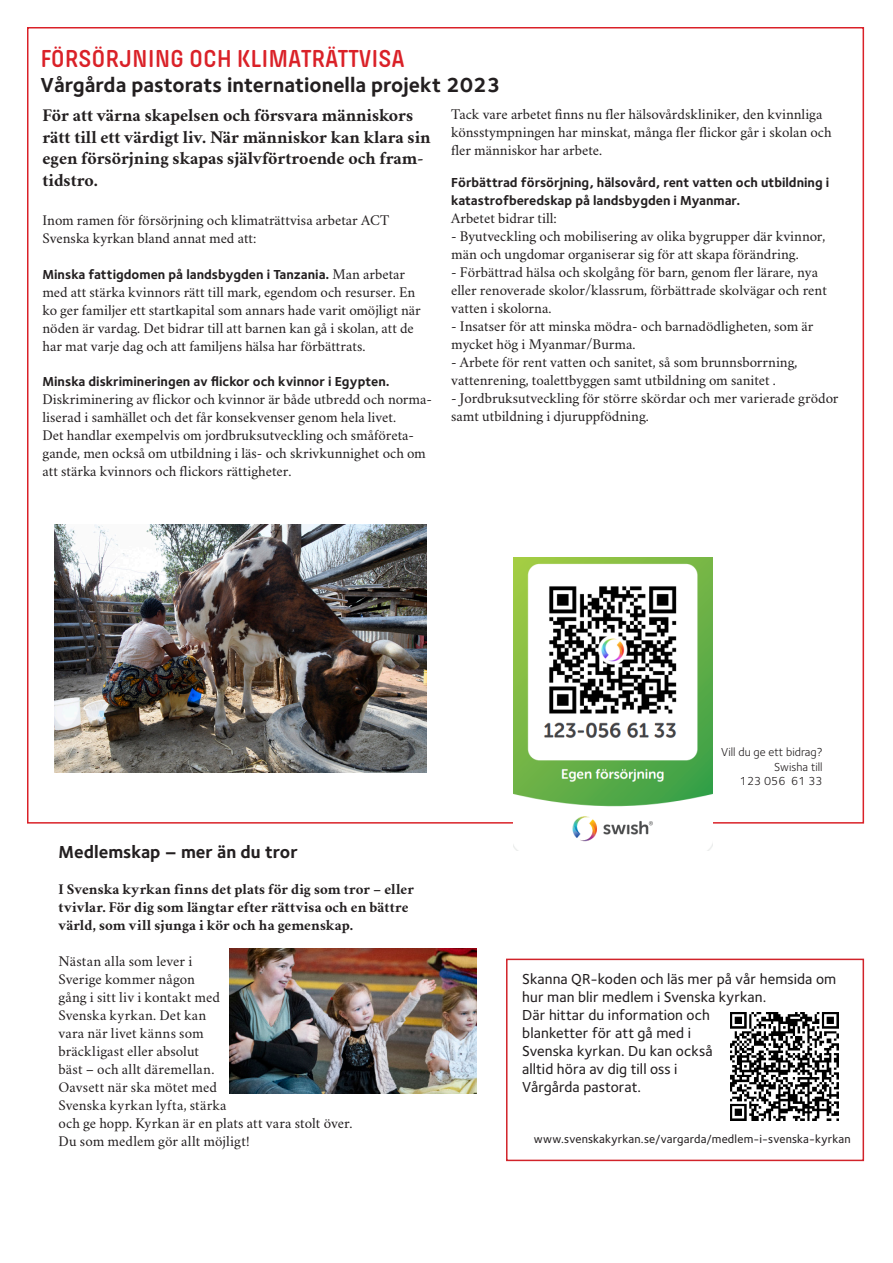
<style>
.page{position:relative;width:893px;height:1263px;background:#fff}
.page>*{position:absolute;margin:0;border:0;box-sizing:border-box;transform-origin:0 0}
.t1{font:600 25.5px "Pilcrow Soft";color:#da2128}
.t2{font:700 21px "Foundry Sterling";color:#231f20}
.t3{font:700 18px/21.6px "Crimson Svk 2.0";color:#231f20}
.t4{font:700 18px "Foundry Sterling";color:#231f20}
.t5{font:15px/18px "Crimson Svk 2.0";color:#231f20}
.t6{font:500 15px/18px "Foundry Sterling";letter-spacing:.005em;color:#231f20}
.t7{font:700 15px/18px "Crimson Svk 2.0";letter-spacing:.005em;color:#231f20}
.t8{font:700 13.5px/18px "Foundry Sterling";color:#231f20}
.t9{font:500 12px "Foundry Sterling";letter-spacing:.015em;color:#231f20}
.t10{font:12px/14.4px "Foundry Sterling";color:#231f20;text-align:right}
.s1{font-family:"Crimson Svk 2.0";font-weight:400;font-size:15px}
</style>
<div class="page">
<div style="left:506px;top:959px;width:358px;height:202px;border:2px solid #d1232a"></div>
<img style="left:731px;top:1013px;width:108px;height:108px">
<img style="left:230px;top:948px;width:246px;height:146px">
<img style="left:54px;top:524px;width:373px;height:248px">
<img style="left:513px;top:557px;width:200px;height:293px">
<p class="t1" style="left:40px;top:46px;width:366px">FÖRSÖRJNING OCH KLIMATRÄTTVISA</p>
<p class="t2" style="left:40px;top:72px;width:461px">Vårgårda pastorats internationella projekt 2023</p>
<p class="t3" style="left:43px;top:104px;width:390px">För att värna skapelsen och försvara människors rätt till ett värdigt liv. När människor kan klara sin egen försörjning skapas självförtroende och fram&shy;tidstro.</p>
<p class="t5" style="left:43px;top:211px;width:348px">Inom ramen för försörjning och klimaträttvisa arbetar ACT<br>Svenska kyrkan bland annat med att:</p>
<p class="t8" style="left:43px;top:266px;width:364px">Minska fattigdomen på landsbygden i Tanzania. <span class="s1">Man arbetar</span></p>
<p class="t5" style="left:43px;top:283px;width:380px">med att stärka kvinnors rätt till mark, egendom och resurser. En ko ger familjer ett startkapital som annars hade varit omöjligt när nöden är vardag. Det bidrar till att barnen kan gå i skolan, att de har mat varje dag och att familjens hälsa har förbättrats.</p>
<p class="t8" style="left:43px;top:372px;width:349px">Minska diskrimineringen av flickor och kvinnor i Egypten.</p>
<p class="t5" style="left:43px;top:389px;width:391px">Diskriminering av flickor och kvinnor är både utbredd och norma&shy;liserad i samhället och det får konsekvenser genom hela livet.<br>Det handlar exempelvis om jordbruksutveckling och småföreta&shy;gande, men också om utbildning i läs- och skrivkunnighet och om att stärka kvinnors och flickors rättigheter.</p>
<p class="t5" style="left:451px;top:104px;width:382px">Tack vare arbetet finns nu fler hälsovårdskliniker, den kvinnliga könsstympningen har minskat, många fler flickor går i skolan och fler människor har arbete.</p>
<p class="t8" style="left:451px;top:174px;width:380px">Förbättrad försörjning, hälsovård, rent vatten och utbildning i katastrofberedskap på landsbygden i Myanmar.</p>
<p class="t5" style="left:451px;top:209px;width:107px">Arbetet bidrar till:</p>
<p class="t5" style="left:451px;top:227px;width:376px">- Byutveckling och mobilisering av olika bygrupper där kvinnor, män och ungdomar organiserar sig för att skapa förändring.</p>
<p class="t5" style="left:451px;top:263px;width:377px">- Förbättrad hälsa och skolgång för barn, genom fler lärare, nya eller renoverade skolor/klassrum, förbättrade skolvägar och rent vatten i skolorna.</p>
<p class="t5" style="left:451px;top:317px;width:364px">- Insatser för att minska mödra- och barnadödligheten, som är mycket hög i Myanmar/Burma.</p>
<p class="t5" style="left:451px;top:353px;width:348px">- Arbete för rent vatten och sanitet, så som brunnsborrning, vattenrening, toalettbyggen samt utbildning om sanitet .</p>
<p class="t5" style="left:451px;top:389px;width:389px">- Jordbruksutveckling för större skördar och mer varierade grödor samt utbildning i djuruppfödning.</p>
<p class="t4" style="left:58px;top:841px;width:241px">Medlemskap – mer än du tror</p>
<p class="t7" style="left:58px;top:880px;width:357px">I Svenska kyrkan finns det plats för dig som tror – eller tvivlar. För dig som längtar efter rättvisa och en bättre värld, som vill sjunga i kör och ha gemenskap.</p>
<p class="t5" style="left:58px;top:951px;width:295px">Nästan alla som lever i<br>Sverige kommer någon<br>gång i sitt liv i kontakt med<br>Svenska kyrkan. Det kan<br>vara när livet känns som<br>bräckligast eller absolut<br>bäst – och allt däremellan.<br>Oavsett när ska mötet med<br>Svenska kyrkan lyfta, stärka<br>och ge hopp. Kyrkan är en plats att vara stolt över.<br>Du som medlem gör allt möjligt!</p>
<p class="t10" style="left:721px;top:745px;width:103px">Vill du ge ett bidrag?<br>Swisha till<br>123 056 61 33</p>
<p class="t6" style="left:522px;top:969px;width:316px">Skanna QR-koden och läs mer på vår hemsida om hur man blir medlem i Svenska kyrkan.<br>Där hittar du information och<br>blanketter för att gå med i<br>Svenska kyrkan. Du kan också<br>alltid höra av dig till oss i<br>Vårgårda pastorat.</p>
<p class="t9" style="left:534px;top:1132px;width:318px">www.svenskakyrkan.se/vargarda/medlem-i-svenska-kyrkan</p>
</div>
